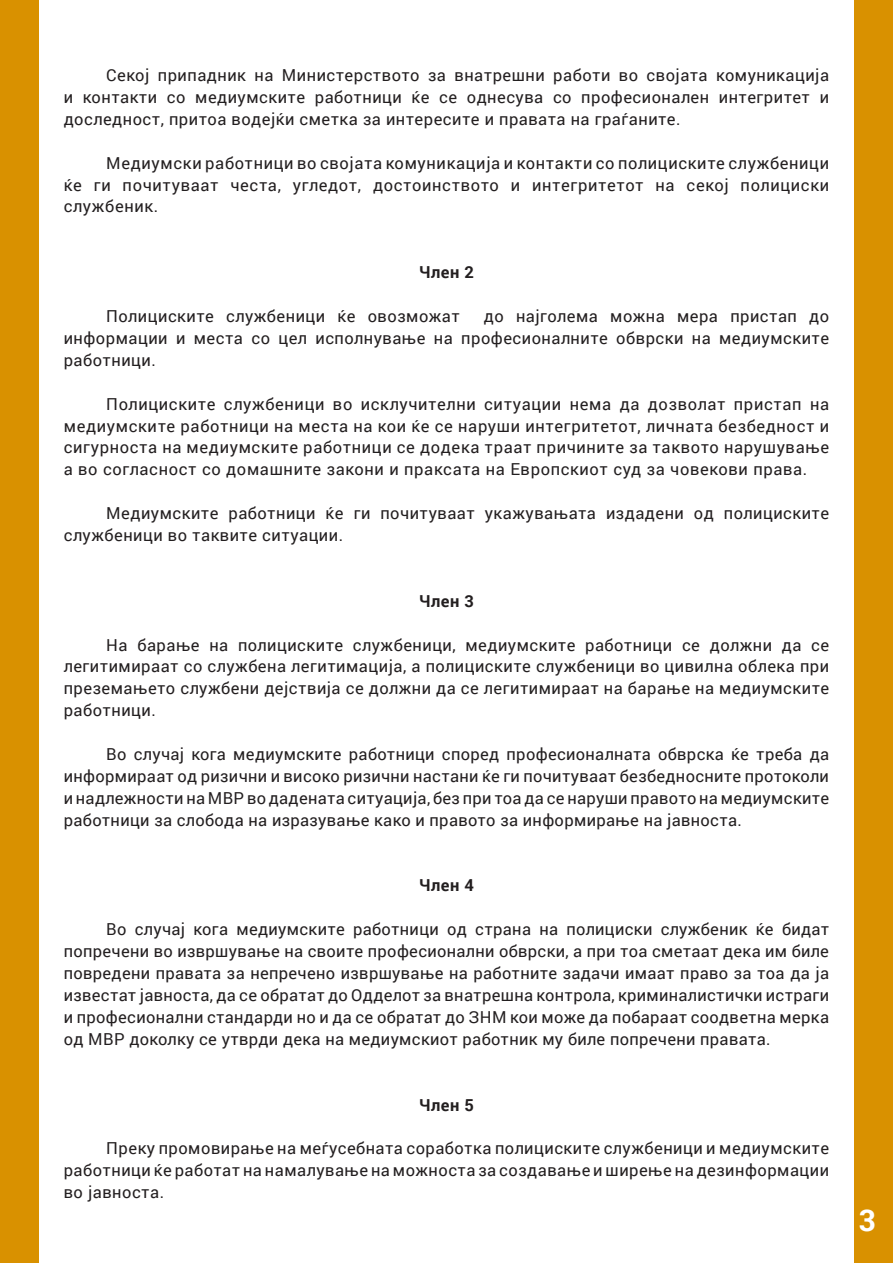
<style>
.page{position:relative;width:893px;height:1263px;background:#fff}
.page>*{position:absolute;margin:0;border:0;box-sizing:border-box;transform-origin:0 0}
.t1{font:700 30px "Roboto";color:#fff}
.t2{font:16.5px/21.9px "Roboto";letter-spacing:.03em;color:#231f20;text-align:justify}
.t3{font:700 16.5px "Roboto";letter-spacing:.03em;color:#231f20}
</style>
<div class="page">
<div style="left:0;top:0;width:38px;height:1263px;background:#d99100"></div>
<div style="left:855px;top:0;width:38px;height:1263px;background:#d99100"></div>
<p class="t2" style="left:64px;top:64px;width:767px;text-indent:43px">Секој припадник на Министерството за внатрешни работи во својата комуникација и контакти со медиумските работници ќе се однесува со професионален интегритет и доследност, притоа водејќи сметка за интересите и правата на граѓаните.</p>
<p class="t2" style="left:64px;top:151px;width:767px;text-indent:43px">Медиумски работници во својата комуникација и контакти со полициските службеници ќе ги почитуваат честа, угледот, достоинството и интегритетот на секој полициски службеник.</p>
<p class="t3" style="left:419px;top:261px;width:56px">Член 2</p>
<p class="t2" style="left:106px;top:305px;width:355px">Полициските службеници ќе овозможат</p>
<p class="t2" style="left:64px;top:305px;width:767px;text-indent:420px">до најголема можна мера пристап до информации и места со цел исполнување на професионалните обврски на медиумските работници.</p>
<p class="t2" style="left:64px;top:392px;width:767px;text-indent:43px">Полициските службеници во исклучителни ситуации нема да дозволат пристап на медиумските работници на места на кои ќе се наруши интегритетот, личната безбедност и сигурноста на медиумските работници се додека траат причините за таквото нарушување а во согласност со домашните закони и праксата на Европскиот суд за човекови права.</p>
<p class="t2" style="left:64px;top:502px;width:767px;text-indent:43px">Медиумските работници ќе ги почитуваат укажувањата издадени од полициските службеници во таквите ситуации.</p>
<p class="t3" style="left:419px;top:589px;width:56px">Член 3</p>
<p class="t2" style="left:64px;top:633px;width:767px;text-indent:43px">На барање на полициските службеници, медиумските работници се должни да се легитимираат со службена легитимација, а полициските службеници во цивилна облека при преземањето службени дејствија се должни да се легитимираат на барање на медиумските работници.</p>
<p class="t2" style="left:64px;top:743px;width:767px;text-indent:43px">Во случај кога медиумските работници според професионалната обврска ќе треба да информираат од ризични и високо ризични настани ќе ги почитуваат безбедносните протоколи и надлежности на МВР во дадената ситуација, без при тоа да се наруши правото на медиумските работници за слобода на изразување како и правото за информирање на јавноста.</p>
<p class="t3" style="left:419px;top:874px;width:56px">Член 4</p>
<p class="t2" style="left:64px;top:918px;width:767px;text-indent:43px">Во случај кога медиумските работници од страна на полициски службеник ќе бидат попречени во извршување на своите професионални обврски, а при тоа сметаат дека им биле повредени правата за непречено извршување на работните задачи имаат право за тоа да ја известат јавноста, да се обратат до Одделот за внатрешна контрола, криминалистички истраги и професионални стандарди но и да се обратат до ЗНМ кои може да побараат соодветна мерка од МВР доколку се утврди дека на медиумскиот работник му биле попречени правата.</p>
<p class="t3" style="left:419px;top:1093px;width:56px">Член 5</p>
<p class="t2" style="left:64px;top:1137px;width:767px;text-indent:43px">Преку промовирање на меѓусебната соработка полициските службеници и медиумските работници ќе работат на намалување на можноста за создавање и ширење на дезинформации во јавноста.</p>
<p class="t1" style="left:859px;top:1199px;width:19px">3</p>
</div>
